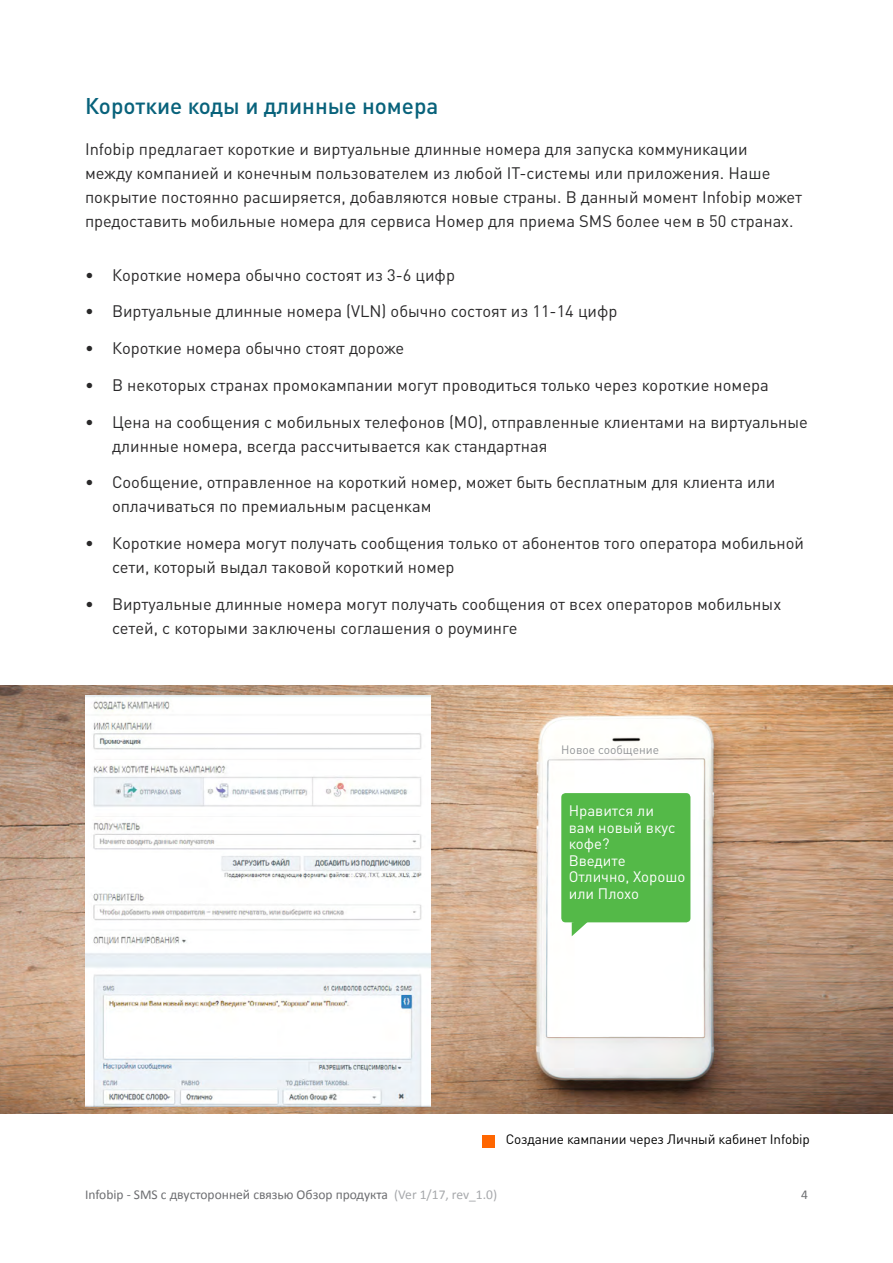
<style>
.page{position:relative;width:893px;height:1263px;background:#fff}
.page>*{position:absolute;margin:0;border:0;box-sizing:border-box;transform-origin:0 0}
.t1{font:500 22.5px "DIN Pro";color:#08627b}
.t2{font:16.5px/24px "DIN Pro";color:#292829}
.t3{font:15px/16.5px "DIN Pro";color:#fff}
.t4{font:13.5px "Calibri";color:#6d6e71}
.t5{font:13.5px "DIN Pro";letter-spacing:-.01em;color:#000}
.t6{font:12px "DIN Pro";color:#939598}
.s1{color:#a7a9ac}
</style>
<div class="page">
<img style="left:0;top:685px;width:893px;height:429px">
<img style="left:85px;top:695px;width:345px;height:411px">
<div style="left:561px;top:793px;width:129px;height:129px;background:#54b948;border-radius:4px"></div>
<svg style="left:572px;top:922px;width:18px;height:14px"></svg>
<div style="left:482px;top:1135px;width:13px;height:12px;background:#f60"></div>
<h1 class="t1" style="left:85px;top:87px;width:355px">Короткие коды и длинные номера</h1>
<p class="t2" style="left:85px;top:135px;width:719px">Infobip предлагает короткие и виртуальные длинные номера для запуска коммуникации<br>между компанией и конечным пользователем из любой IT-системы или приложения. Наше покрытие постоянно расширяется, добавляются новые страны. В данный момент Infobip может предоставить мобильные номера для сервиса Номер для приема SMS более чем в 50 странах.</p>
<p class="t2" style="left:85px;top:261px;width:371px">• Короткие номера обычно состоят из 3-6 цифр</p>
<p class="t2" style="left:85px;top:298px;width:534px">• Виртуальные длинные номера (VLN) обычно состоят из 11-14 цифр</p>
<p class="t2" style="left:85px;top:335px;width:321px">• Короткие номера обычно стоят дороже</p>
<p class="t2" style="left:85px;top:371px;width:685px">• В некоторых странах промокампании могут проводиться только через короткие номера</p>
<p class="t2" style="left:112px;top:408px;width:697px;text-indent:-27px">• Цена на сообщения с мобильных телефонов (MO), отправленные клиентами на виртуальные длинные номера, всегда рассчитывается как стандартная</p>
<p class="t2" style="left:112px;top:469px;width:665px;text-indent:-27px">• Сообщение, отправленное на короткий номер, может быть бесплатным для клиента или оплачиваться по премиальным расценкам</p>
<p class="t2" style="left:112px;top:530px;width:693px;text-indent:-27px">• Короткие номера могут получать сообщения только от абонентов того оператора мобильной сети, который выдал таковой короткий номер</p>
<p class="t2" style="left:112px;top:590px;width:671px;text-indent:-27px">• Виртуальные длинные номера могут получать сообщения от всех операторов мобильных сетей, с которыми заключены соглашения о роуминге</p>
<p class="t6" style="left:561px;top:740px;width:99px">Новое сообщение</p>
<p class="t3" style="left:569px;top:801px;width:118px">Нравится ли<br>вам новый вкус кофе?<br>Введите<br>Отлично, Хорошо или Плохо</p>
<p class="t5" style="left:506px;top:1129px;width:306px">Создание кампании через Личный кабинет Infobip</p>
<p class="t4" style="left:85px;top:1186px;width:414px">Infobip - SMS с двусторонней связью Обзор продукта <span class="s1">(Ver 1/17, rev_1.0)</span></p>
<p class="t4" style="left:801px;top:1186px;width:8px">4</p>
</div>
